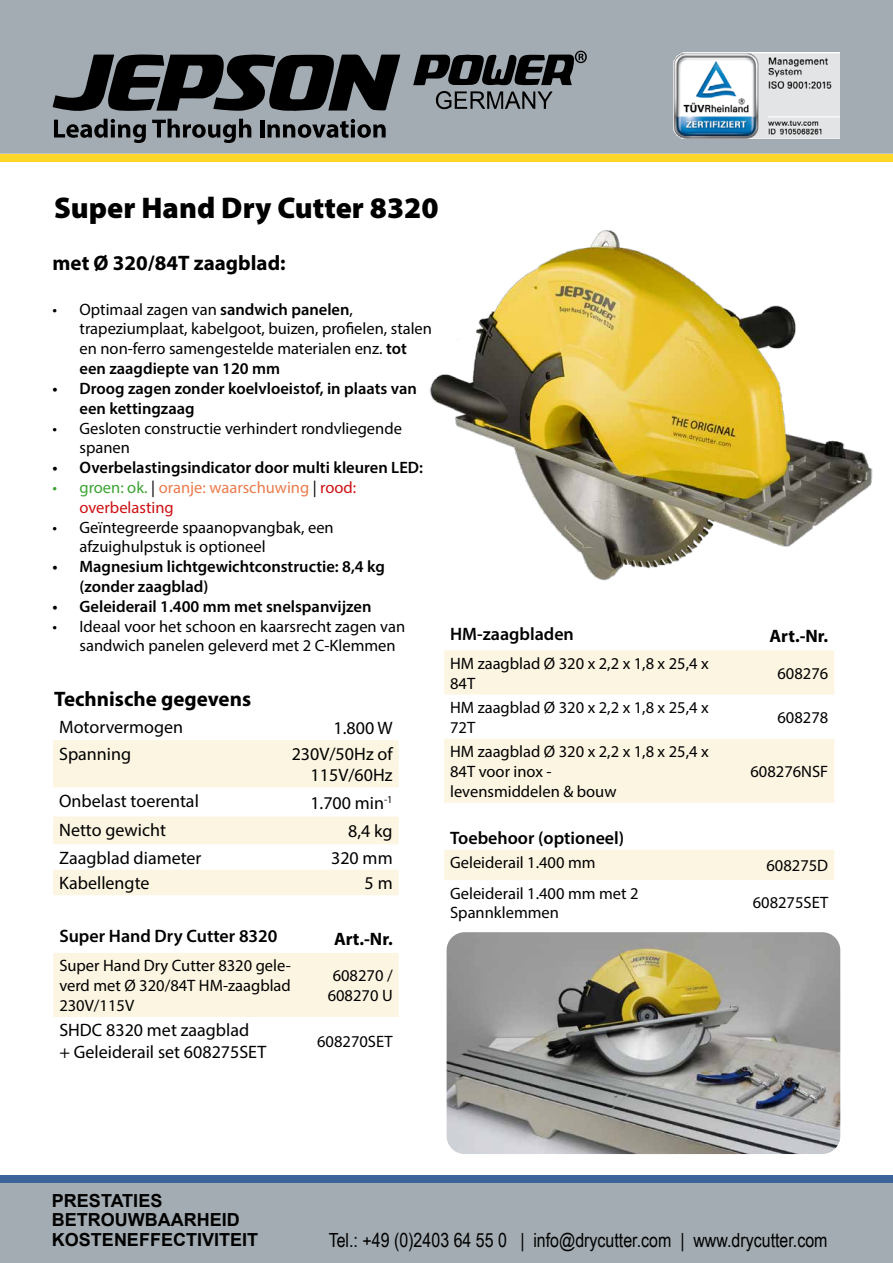
<style>
.page{position:relative;width:893px;height:1263px;background:#fff}
.page>*{position:absolute;margin:0;border:0;box-sizing:border-box;transform-origin:0 0}
.t1{font:900 30px "Myriad Pro";color:#000}
.t2{font:700 21px "Myriad Pro";color:#000}
.t3{font:19.5px "Arial Narrow";color:#000}
.t4{font:18px/21.6px "Myriad Pro";color:#000;text-align:right}
.t5{font:600 18px "Myriad Pro";color:#000}
.t6{font:700 18px/19.5px "Arial";color:#000}
.t7{font:700 18px "Myriad Pro";letter-spacing:.005em;color:#000}
.t8{font:16.5px/19.8px "Myriad Pro";color:#000}
.t9{font:600 16.5px/19.8px "Myriad Pro";color:#000}
.t10{font:16.5px/19.8px "Myriad Pro";color:#eb7c4d}
.s1{font-weight:600}
.s2{color:#3ca432}
.s3{color:#000}
.s4{color:#cd1013}
</style>
<div class="page">
<div style="left:0;top:0;width:893px;height:154px;background:#a3acb2"></div>
<div style="left:0;top:1183px;width:893px;height:80px;background:#a3acb2"></div>
<div style="left:0;top:1175px;width:893px;height:8px;background:#3d639b"></div>
<img style="left:673px;top:53px;width:166px;height:85px">
<svg style="left:53px;top:54px;width:347px;height:57px;background:#3c3f41"></svg>
<svg style="left:413px;top:51px;width:174px;height:59px;background:#62686b"></svg>
<svg style="left:54px;top:119px;width:92px;height:24px;background:#676d70"></svg>
<svg style="left:152px;top:119px;width:99px;height:24px;background:#696f73"></svg>
<hr style="left:260px;top:120px;width:4px;height:17px;background:#000">
<svg style="left:267px;top:119px;width:119px;height:19px;background:#606569"></svg>
<div style="left:0;top:154px;width:893px;height:7px;background:#ffd72a"></div>
<svg style="left:53px;top:740px;width:346px;height:155px;fill:#fcf5e1"></svg>
<div style="left:53px;top:953px;width:346px;height:64px;background:#fcf5e1"></div>
<svg style="left:444px;top:650px;width:390px;height:230px;fill:#fcf5e1"></svg>
<img style="left:429px;top:230px;width:444px;height:351px">
<img style="left:447px;top:932px;width:393px;height:222px">
<h1 class="t1" style="left:54px;top:188px;width:386px">Super Hand Dry Cutter 8320</h1>
<p class="t2" style="left:53px;top:249px;width:235px">met Ø 320/84T zaagblad:</p>
<p class="t8" style="left:80px;top:299px;width:354px;text-indent:-27px">• Optimaal zagen van <span class="s1">sandwich panelen</span>, trapeziumplaat, kabelgoot, buizen, profielen, stalen en non-ferro samengestelde materialen enz. <span class="s1">tot een zaagdiepte van 120 mm</span></p>
<p class="t9" style="left:80px;top:378px;width:339px;text-indent:-27px">• Droog zagen zonder koelvloeistof, in plaats van een kettingzaag</p>
<p class="t8" style="left:80px;top:418px;width:324px;text-indent:-27px">• Gesloten constructie verhindert rondvliegende spanen</p>
<p class="t9" style="left:53px;top:457px;width:372px">• Overbelastingsindicator door multi kleuren LED:</p>
<p class="t10" style="left:80px;top:477px;width:278px;text-indent:-27px"><span class="s2">• groen: ok.</span> <span class="s3">|</span> oranje: waarschuwing <span class="s3">|</span> <span class="s4">rood: overbelasting</span></p>
<p class="t8" style="left:80px;top:517px;width:256px;text-indent:-27px">• Geïntegreerde spaanopvangbak, een afzuighulpstuk is optioneel</p>
<p class="t9" style="left:80px;top:556px;width:307px;text-indent:-27px">• Magnesium lichtgewichtconstructie: 8,4 kg (zonder zaagblad)</p>
<p class="t9" style="left:53px;top:596px;width:320px">• Geleiderail 1.400 mm met snelspanvijzen</p>
<p class="t8" style="left:80px;top:616px;width:327px;text-indent:-27px">• Ideaal voor het schoon en kaarsrecht zagen van sandwich panelen geleverd met 2 C-Klemmen</p>
<p class="t2" style="left:54px;top:685px;width:198px">Technische gegevens</p>
<p class="t4" style="left:59px;top:716px;width:125px">Motorvermogen</p>
<p class="t4" style="left:334px;top:716px;width:61px">1.800 W</p>
<p class="t4" style="left:59px;top:743px;width:74px">Spanning</p>
<p class="t4" style="left:292px;top:743px;width:102px">230V/50Hz of<br>115V/60Hz</p>
<p class="t4" style="left:59px;top:790px;width:141px">Onbelast toerental</p>
<p class="t4" style="left:310px;top:792px;width:84px">1.700 min<sup>-1</sup></p>
<p class="t4" style="left:59px;top:819px;width:108px">Netto gewicht</p>
<p class="t4" style="left:348px;top:820px;width:46px">8,4 kg</p>
<p class="t4" style="left:59px;top:846px;width:144px">Zaagblad diameter</p>
<p class="t4" style="left:331px;top:846px;width:63px">320 mm</p>
<p class="t4" style="left:59px;top:872px;width:92px">Kabellengte</p>
<p class="t4" style="left:365px;top:872px;width:30px">5 m</p>
<p class="t5" style="left:59px;top:925px;width:220px">Super Hand Dry Cutter 8320</p>
<p class="t7" style="left:334px;top:927px;width:60px">Art.-Nr.</p>
<p class="t8" style="left:59px;top:956px;width:233px;text-align:justify">Super Hand Dry Cutter 8320 gele&shy;verd met Ø 320/84T HM-zaagblad 230V/115V</p>
<p class="t8" style="left:328px;top:965px;width:66px;text-align:center">608270 /<br>608270 U</p>
<p class="t4" style="left:59px;top:1019px;width:208px;text-align:left">SHDC 8320 met zaagblad<br>+ Geleiderail set 608275SET</p>
<p class="t8" style="left:317px;top:1031px;width:77px">608270SET</p>
<p class="t5" style="left:450px;top:622px;width:125px">HM-zaagbladen</p>
<p class="t7" style="left:770px;top:624px;width:60px">Art.-Nr.</p>
<p class="t8" style="left:450px;top:653px;width:260px">HM zaagblad Ø 320 x 2,2 x 1,8 x 25,4 x<br>84T</p>
<p class="t8" style="left:777px;top:663px;width:52px">608276</p>
<p class="t8" style="left:450px;top:697px;width:260px">HM zaagblad Ø 320 x 2,2 x 1,8 x 25,4 x<br>72T</p>
<p class="t8" style="left:777px;top:707px;width:52px">608278</p>
<p class="t8" style="left:450px;top:741px;width:260px">HM zaagblad Ø 320 x 2,2 x 1,8 x 25,4 x<br>84T voor inox -<br>levensmiddelen &amp; bouw</p>
<p class="t8" style="left:750px;top:761px;width:79px">608276NSF</p>
<p class="t5" style="left:450px;top:826px;width:176px">Toebehoor (optioneel)</p>
<p class="t8" style="left:450px;top:852px;width:147px">Geleiderail 1.400 mm</p>
<p class="t8" style="left:766px;top:855px;width:63px">608275D</p>
<p class="t8" style="left:450px;top:883px;width:190px">Geleiderail 1.400 mm met 2<br>Spannklemmen</p>
<p class="t8" style="left:753px;top:893px;width:77px">608275SET</p>
<p class="t6" style="left:52px;top:1191px;width:208px">PRESTATIES<br>BETROUWBAARHEID<br>KOSTENEFFECTIVITEIT</p>
<p class="t3" style="left:329px;top:1225px;width:500px">Tel.: +49 (0)2403 64 55 0 | info@drycutter.com | www.drycutter.com</p>
</div>
